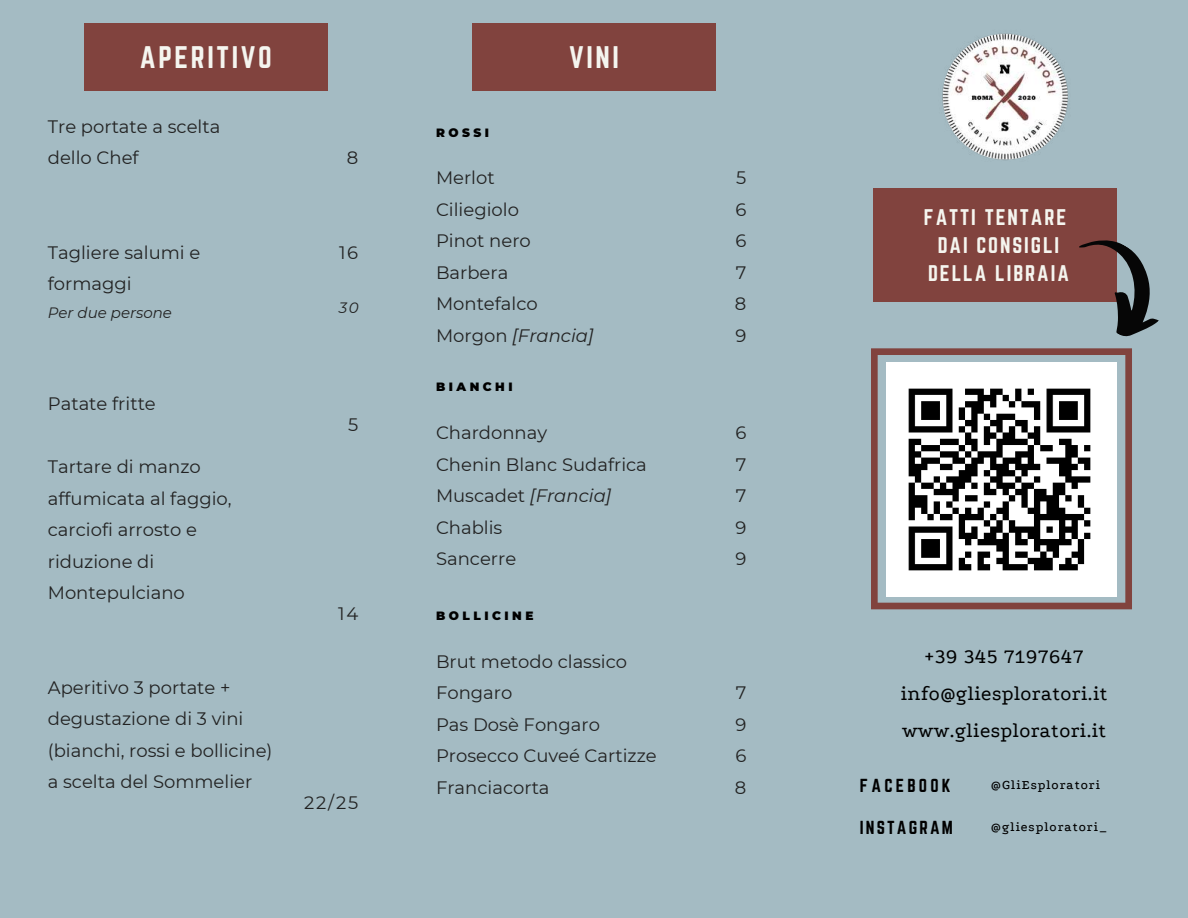
<style>
.page{position:relative;width:1188px;height:918px;background:#a4bbc3}
.page>*{position:absolute;margin:0;border:0;box-sizing:border-box;transform-origin:0 0}
.t1{font:27.3px "Norwester";letter-spacing:.095em;color:#f5f5ef}
.t2{font:21px/37.2px "Podkova";letter-spacing:.02em;color:#000;text-align:center}
.t3{font:19.8px/28.2px "Norwester";letter-spacing:.095em;color:#f5f5ef;text-align:center}
.t4{font:18px/31.5px "Montserrat";color:#222}
.t5{font:16.5px "Norwester";letter-spacing:.13em;color:#000}
.t6{font:16.5px "Norwester";letter-spacing:.2em;color:#000}
.t7{font:italic 15px "Montserrat";color:#222}
.t8{font:500 13.5px "Podkova";letter-spacing:.075em;color:#000}
.t9{font:900 12px "Montserrat";letter-spacing:.295em;color:#000}
.s1{font-style:italic}
</style>
<div class="page">
<div style="left:873px;top:189px;width:244px;height:113px;background:#81433e"></div>
<img style="left:942px;top:33px;width:126px;height:127px">
<svg style="left:871px;top:348px;width:261px;height:261px"></svg>
<svg style="left:1079px;top:240px;width:80px;height:97px"></svg>
<div style="left:472px;top:24px;width:244px;height:67px;background:#81433e"></div>
<div style="left:84px;top:24px;width:244px;height:67px;background:#81433e"></div>
<img style="left:887px;top:362px;width:230px;height:234px">
<h1 class="t1" style="left:140px;top:40px;width:134px">APERITIVO</h1>
<h1 class="t1" style="left:569px;top:40px;width:51px">VINI</h1>
<p class="t4" style="left:48px;top:110px;width:174px">Tre portate a scelta dello Chef</p>
<p class="t4" style="left:48px;top:236px;width:154px">Tagliere salumi e formaggi</p>
<p class="t7" style="left:48px;top:304px;width:126px">Per due persone</p>
<p class="t4" style="left:48px;top:388px;width:110px">Patate fritte</p>
<p class="t4" style="left:48px;top:451px;width:185px">Tartare di manzo affumicata al faggio, carciofi arrosto e riduzione di<br>Montepulciano</p>
<p class="t4" style="left:48px;top:672px;width:226px">Aperitivo 3 portate + degustazione di 3 vini (bianchi, rossi e bollicine) a scelta del Sommelier</p>
<p class="t4" style="left:347px;top:142px;width:13px">8</p>
<p class="t4" style="left:339px;top:236px;width:21px">16</p>
<p class="t7" style="left:339px;top:298px;width:21px">30</p>
<p class="t4" style="left:348px;top:409px;width:12px">5</p>
<p class="t4" style="left:338px;top:598px;width:22px">14</p>
<p class="t4" style="left:304px;top:787px;width:56px">22/25</p>
<p class="t9" style="left:436px;top:125px;width:55px">ROSSI</p>
<p class="t4" style="left:436px;top:162px;width:159px">Merlot<br>Ciliegiolo<br>Pinot nero<br>Barbera<br>Montefalco<br>Morgon <span class="s1">[Francia]</span></p>
<p class="t4" style="left:735px;top:162px;width:13px;text-align:justify">5<br>6<br>6<br>7<br>8<br>9</p>
<p class="t9" style="left:436px;top:380px;width:78px">BIANCHI</p>
<p class="t4" style="left:436px;top:417px;width:212px">Chardonnay<br>Chenin Blanc Sudafrica<br>Muscadet <span class="s1">[Francia]<br></span>Chablis<br>Sancerre</p>
<p class="t4" style="left:736px;top:417px;width:12px;text-align:justify">6<br>7<br>7<br>9<br>9</p>
<p class="t9" style="left:436px;top:608px;width:99px">BOLLICINE</p>
<p class="t4" style="left:436px;top:645px;width:222px">Brut metodo classico<br>Fongaro<br>Pas Dosè Fongaro<br>Prosecco Cuveé Cartizze<br>Franciacorta</p>
<p class="t4" style="left:735px;top:677px;width:13px;text-align:justify">7<br>9<br>6<br>8</p>
<p class="t3" style="left:924px;top:203px;width:147px">FATTI TENTARE<br>DAI CONSIGLI<br>DELLA LIBRAIA</p>
<p class="t2" style="left:901px;top:638px;width:208px">+39 345 7197647 info@gliesploratori.it www.gliesploratori.it</p>
<p class="t6" style="left:860px;top:775px;width:92px">FACEBOOK</p>
<p class="t5" style="left:860px;top:817px;width:95px">INSTAGRAM</p>
<p class="t8" style="left:991px;top:778px;width:111px">@GliEsploratori</p>
<p class="t8" style="left:991px;top:820px;width:118px">@gliesploratori_</p>
</div>
